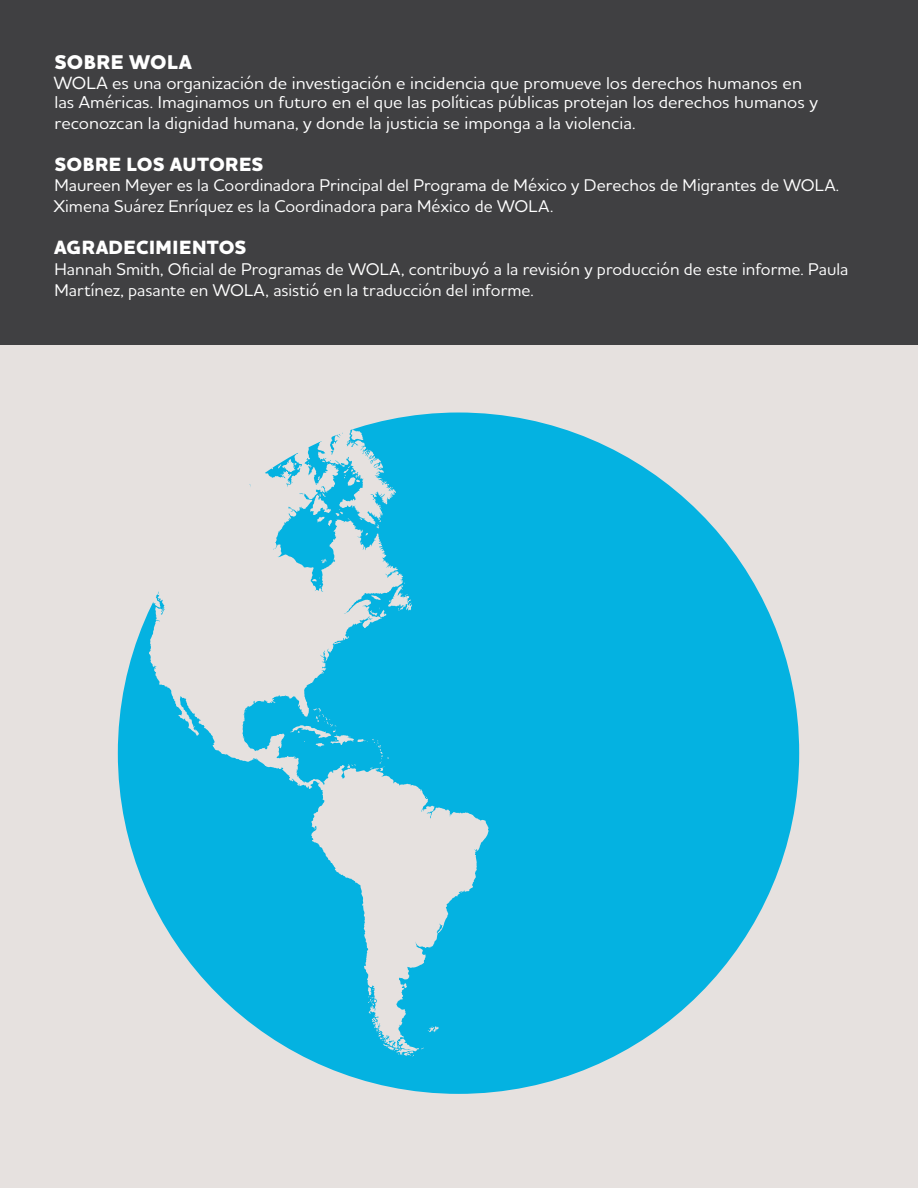
<style>
.page{position:relative;width:918px;height:1188px;background:#fff}
.page>*{position:absolute;margin:0;border:0;box-sizing:border-box;transform-origin:0 0}
.t1{font:800 20.25px "Houschka Alt Pro";letter-spacing:.02em;color:#fff}
.t2{font:800 19.5px "Houschka Alt Pro";letter-spacing:.02em;color:#fff}
.t3{font:500 17.4px/20.2px "Houschka Alt Pro";color:#fff}
.t4{font:500 17.25px/21px "Houschka Alt Pro";color:#fff}
.t5{font:500 17.25px "Houschka Pro";color:#fff}
.s1{font-size:18px}
.s2{font-family:"Houschka Alt Pro"}
</style>
<div class="page">
<div style="left:0;top:344px;width:918px;height:844px;background:#e6e1df"></div>
<div style="left:0;top:0;width:918px;height:344px;background:#404042"></div>
<div style="left:118px;top:413px;width:681px;height:681px;background:#04b2e1;border-radius:50%"></div>
<svg style="left:117px;top:412px;width:372px;height:645px"></svg>
<p class="t1" style="left:55px;top:51px;width:139px">SOBRE WOLA</p>
<p class="t3" style="left:54px;top:72px;width:766px"><span class="s1">WOLA</span> es una organización de investigación e incidencia que promueve los derechos humanos en las Américas. Imaginamos un futuro en el que las políticas públicas protejan los derechos humanos y reconozcan la dignidad humana, y donde la justicia se imponga a la violencia.</p>
<p class="t2" style="left:55px;top:153px;width:210px">SOBRE LOS AUTORES</p>
<p class="t5" style="left:55px;top:174px;width:786px">Maureen Meyer es la Coordinadora Principal del Programa de México y Derechos de Migrantes de WOLA<span class="s2">.</span></p>
<p class="t4" style="left:54px;top:195px;width:501px">Ximena Suárez Enríquez es la Coordinadora para México de WOLA.</p>
<p class="t2" style="left:54px;top:236px;width:194px">AGRADECIMIENTOS</p>
<p class="t4" style="left:55px;top:258px;width:795px">Hannah Smith, Oficial de Programas de WOLA, contribuyó a la revisión y producción de este informe. Paula<br>Martínez, pasante en WOLA, asistió en la traducción del informe.</p>
</div>
